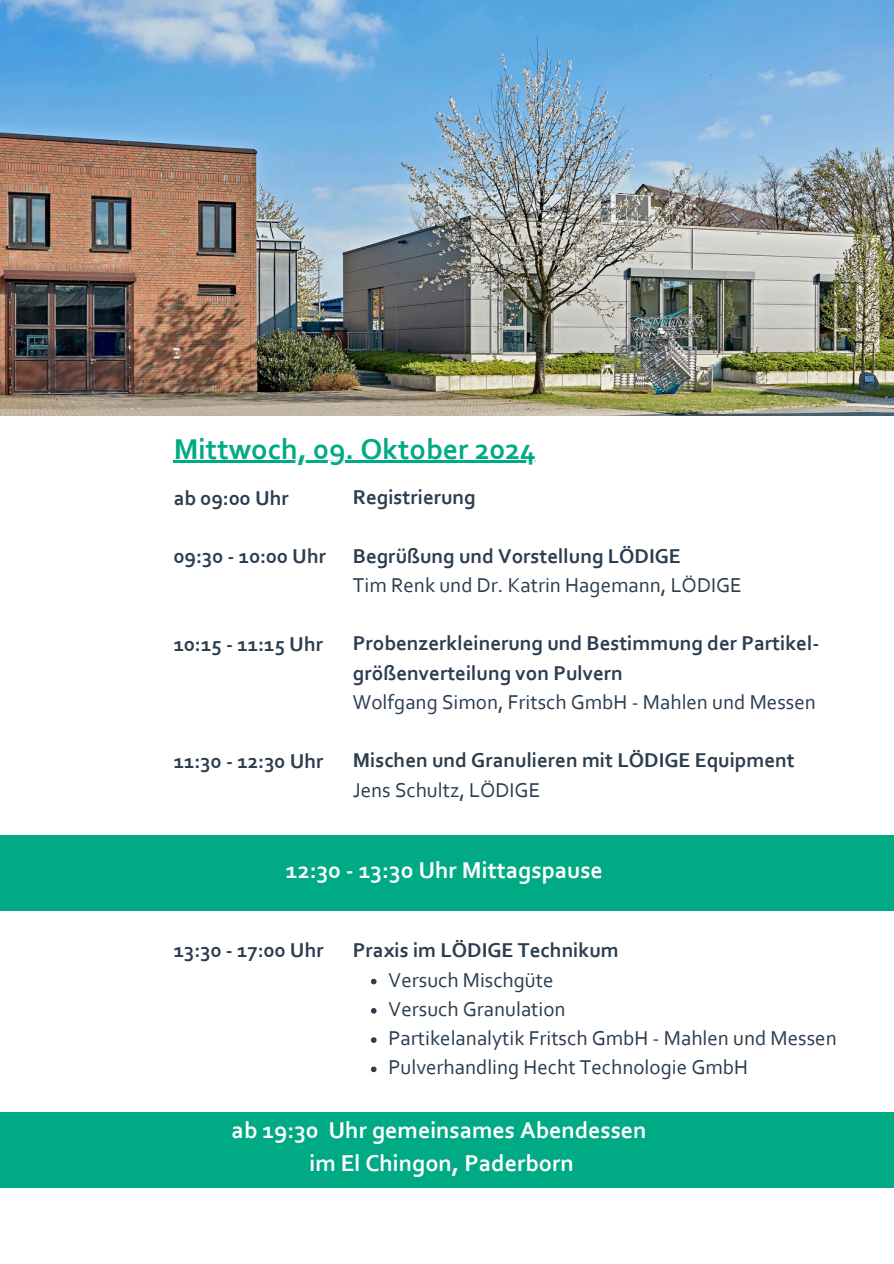
<style>
.page{position:relative;width:894px;height:1264px;background:#fff}
.page>*{position:absolute;margin:0;border:0;box-sizing:border-box;transform-origin:0 0}
.t1{font:700 30px "Corbel";color:#00aa84}
.t2{font:700 24px/32.7px "Corbel";color:#fff;text-align:center}
.t3{font:700 21px/29.2px "Corbel";color:#2b3d4f}
.t4{font:21px "Corbel";color:#2b3d4f}
</style>
<div class="page">
<img style="left:0;top:0;width:893px;height:415px">
<hr style="left:174px;top:461px;width:362px;height:2px;background:#00aa84">
<div style="left:0;top:834px;width:893px;height:76px;background:#00aa84"></div>
<div style="left:0;top:1111px;width:893px;height:76px;background:#00aa84"></div>
<svg style="left:371px;top:978px;width:5px;height:6px"></svg>
<svg style="left:371px;top:1008px;width:5px;height:5px"></svg>
<svg style="left:371px;top:1037px;width:5px;height:5px"></svg>
<svg style="left:371px;top:1066px;width:5px;height:6px"></svg>
<h1 class="t1" style="left:174px;top:436px;width:364px">Mittwoch, 09. Oktober 2024</h1>
<p class="t3" style="left:174px;top:485px;width:117px">ab 09:00 Uhr</p>
<p class="t3" style="left:174px;top:543px;width:154px">09:30 - 10:00 Uhr</p>
<p class="t3" style="left:174px;top:631px;width:151px">10:15 - 11:15 Uhr</p>
<p class="t3" style="left:174px;top:748px;width:151px">11:30 - 12:30 Uhr</p>
<h3 class="t3" style="left:353px;top:484px;width:124px">Registrierung</h3>
<h3 class="t3" style="left:353px;top:543px;width:329px">Begrüßung und Vorstellung LÖDIGE</h3>
<h3 class="t4" style="left:353px;top:576px;width:390px">Tim Renk und Dr. Katrin Hagemann, LÖDIGE</h3>
<h3 class="t3" style="left:353px;top:630px;width:468px">Probenzerkleinerung und Bestimmung der Partikel&shy;größenverteilung von Pulvern</h3>
<h2 class="t4" style="left:353px;top:693px;width:464px">Wolfgang Simon, Fritsch GmbH - Mahlen und Messen</h2>
<h3 class="t3" style="left:353px;top:747px;width:443px">Mischen und Granulieren mit LÖDIGE Equipment</h3>
<h3 class="t4" style="left:353px;top:781px;width:189px">Jens Schultz, LÖDIGE</h3>
<h3 class="t2" style="left:286px;top:855px;width:318px">12:30 - 13:30 Uhr Mittagspause</h3>
<p class="t3" style="left:174px;top:937px;width:151px">13:30 - 17:00 Uhr</p>
<p class="t3" style="left:353px;top:937px;width:267px">Praxis im LÖDIGE Technikum</p>
<p class="t4" style="left:388px;top:971px;width:166px">Versuch Mischgüte</p>
<p class="t4" style="left:388px;top:1000px;width:178px">Versuch Granulation</p>
<p class="t4" style="left:388px;top:1029px;width:449px">Partikelanalytik Fritsch GmbH - Mahlen und Messen</p>
<h2 class="t4" style="left:388px;top:1058px;width:361px">Pulverhandling Hecht Technologie GmbH</h2>
<p class="t2" style="left:231px;top:1116px;width:416px">ab 19:30 Uhr gemeinsames Abendessen im El Chingon, Paderborn</p>
</div>
